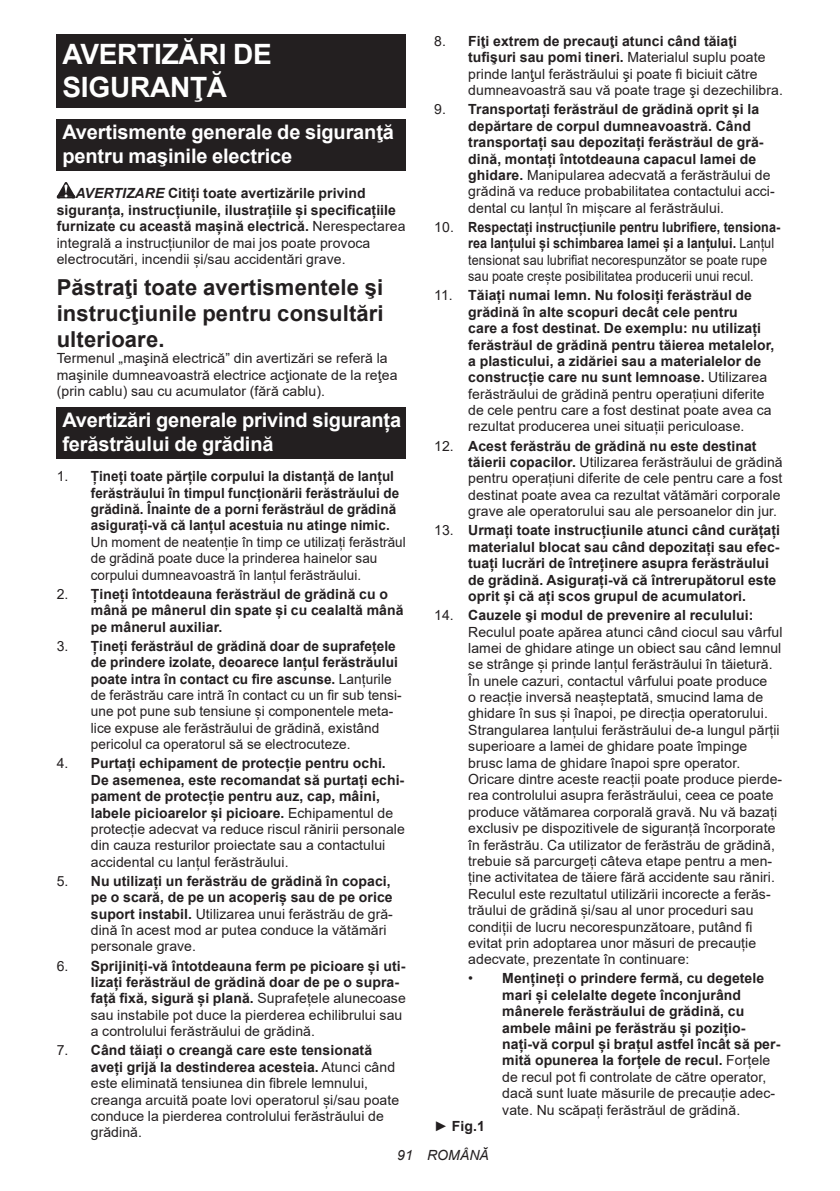
<style>
.page{position:relative;width:840px;height:1191px;background:#fff}
.page>*{position:absolute;margin:0;border:0;box-sizing:border-box;transform-origin:0 0}
.t1{font:700 28px/32.8px "Arial";letter-spacing:-.01em;color:#fff}
.t2{font:700 22px/25.8px "Arial";letter-spacing:.005em;color:#231f20;text-align:justify}
.t3{font:700 20px/23.4px "Arial";letter-spacing:-.01em;color:#fff}
.t4{font:14px/16.4px "Arial";letter-spacing:.005em;color:#231f20}
.t5{font:700 14px/16.4px "Arial";letter-spacing:.005em;color:#231f20}
.t6{font:700 14px/16.4px "Arial";letter-spacing:.005em;color:#231f20;scale:.96 1}
.t7{font:14px/16.4px "Arial";letter-spacing:.005em;color:#231f20;scale:.96 1}
.t8{font:italic 14px "Arial";letter-spacing:.005em;color:#231f20}
.s1{font-style:italic}
.s2{font-weight:400}
.s3{font-weight:700}
</style>
<div class="page">
<div style="left:57px;top:34px;width:348px;height:74px;background:#231f20"></div>
<div style="left:57px;top:119px;width:348px;height:52px;background:#231f20"></div>
<svg style="left:57px;top:182px;width:18px;height:16px"></svg>
<div style="left:57px;top:407px;width:348px;height:52px;background:#231f20"></div>
<h1 class="t1" style="left:62px;top:38px;width:211px">AVERTIZĂRI DE<br>SIGURANŢĂ</h1>
<h3 class="t3" style="left:62px;top:121px;width:333px">Avertismente generale de siguranţă pentru maşinile electrice</h3>
<p class="t5" style="left:57px;top:185px;width:350px;text-indent:19px"><span class="s1">AVERTIZARE</span> Citiți toate avertizările privind siguranța, instrucțiunile, ilustrațiile și specificațiile furnizate cu această mașină electrică. <span class="s2">Nerespectarea integrală a instrucțiunilor de mai jos poate provoca electrocutări, incendii și/sau accidentări grave.</span></p>
<h2 class="t2" style="left:57px;top:275px;width:328px">Păstraţi toate avertismentele şi instrucţiunile pentru consultări ulterioare.</h2>
<p class="t4" style="left:57px;top:350px;width:342px">Termenul „maşină electrică” din avertizări se referă la maşinile dumneavoastră electrice acţionate de la reţea (prin cablu) sau cu acumulator (fără cablu).</p>
<h3 class="t3" style="left:62px;top:409px;width:340px">Avertizări generale privind siguranța ferăstrăului de grădină</h3>
<p class="t6" style="left:91px;top:468px;width:322px;text-indent:-34px"><span class="s2">1.</span> Țineți toate părțile corpului la distanță de lanțul ferăstrăului în timpul funcționării ferăstrăului de grădină. Înainte de a porni ferăstrăul de grădină asigurați-vă că lanțul acestuia nu atinge nimic.</p>
<p class="t7" style="left:91px;top:533px;width:329px">Un moment de neatenție în timp ce utilizați ferăstrăul de grădină poate duce la prinderea hainelor sau corpului dumneavoastră în lanțul ferăstrăului.</p>
<p class="t5" style="left:91px;top:586px;width:314px;text-indent:-34px"><span class="s2">2.</span> Țineți întotdeauna ferăstrăul de grădină cu o mână pe mânerul din spate și cu cealaltă mână pe mânerul auxiliar.</p>
<p class="t4" style="left:91px;top:637px;width:312px;text-indent:-34px">3. <span class="s3">Țineți ferăstrăul de grădină doar de suprafețele de prindere izolate, deoarece lanțul ferăstrăului poate intra în contact cu fire ascunse.</span> Lanțurile de ferăstrău care intră în contact cu un fir sub tensi&shy;une pot pune sub tensiune și componentele meta&shy;lice expuse ale ferăstrăului de grădină, existând pericolul ca operatorul să se electrocuteze.</p>
<p class="t5" style="left:91px;top:755px;width:315px;text-indent:-34px"><span class="s2">4.</span> Purtați echipament de protecție pentru ochi.<br>De asemenea, este recomandat să purtați echi&shy;pament de protecție pentru auz, cap, mâini, labele picioarelor și picioare. <span class="s2">Echipamentul de protecție adecvat va reduce riscul rănirii personale din cauza resturilor proiectate sau a contactului accidental cu lanțul ferăstrăului.</span></p>
<p class="t5" style="left:91px;top:873px;width:303px;text-indent:-34px"><span class="s2">5.</span> Nu utilizați un ferăstrău de grădină în copaci, pe o scară, de pe un acoperiș sau de pe orice suport instabil. <span class="s2">Utilizarea unui ferăstrău de gră&shy;dină în acest mod ar putea conduce la vătămări personale grave.</span></p>
<p class="t5" style="left:91px;top:957px;width:316px;text-indent:-34px"><span class="s2">6.</span> Sprijiniți-vă întotdeauna ferm pe picioare și uti&shy;lizați ferăstrăul de grădină doar de pe o supra&shy;față fixă, sigură și plană. <span class="s2">Suprafețele alunecoase sau instabile pot duce la pierderea echilibrului sau a controlului ferăstrăului de grădină.</span></p>
<p class="t4" style="left:91px;top:1042px;width:310px;text-indent:-34px">7. <span class="s3">Când tăiați o creangă care este tensionată aveți grijă la destinderea acesteia.</span> Atunci când este eliminată tensiunea din fibrele lemnului, creanga arcuită poate lovi operatorul și/sau poate conduce la pierderea controlului ferăstrăului de grădină.</p>
<p class="t4" style="left:468px;top:33px;width:316px;text-indent:-34px">8. <span class="s3">Fiţi extrem de precauţi atunci când tăiaţi tufişuri sau pomi tineri.</span> Materialul suplu poate prinde lanţul ferăstrăului şi poate fi biciuit către dumneavoastră sau vă poate trage şi dezechilibra.</p>
<p class="t5" style="left:468px;top:101px;width:308px;text-indent:-34px"><span class="s2">9.</span> Transportați ferăstrăul de grădină oprit și la depărtare de corpul dumneavoastră. Când transportați sau depozitați ferăstrăul de gră&shy;dină, montați întotdeauna capacul lamei de ghidare. <span class="s2">Manipularea adecvată a ferăstrăului de grădină va reduce probabilitatea contactului acci&shy;dental cu lanțul în mișcare al ferăstrăului.</span></p>
<p class="t4" style="left:468px;top:219px;width:313px;text-indent:-34px">10. <span class="s3">Respectați instrucțiunile pentru lubrifiere, tensiona&shy;rea lanțului și schimbarea lamei și a lanțului.</span> Lanțul tensionat sau lubrifiat necorespunzător se poate rupe sau poate crește posibilitatea producerii unui recul.</p>
<p class="t5" style="left:468px;top:287px;width:307px;text-indent:-34px"><span class="s2">11.</span> Tăiați numai lemn. Nu folosiți ferăstrăul de grădină în alte scopuri decât cele pentru<br>care a fost destinat. De exemplu: nu utilizați ferăstrăul de grădină pentru tăierea metalelor, a plasticului, a zidăriei sau a materialelor de construcție care nu sunt lemnoase. <span class="s2">Utilizarea ferăstrăului de grădină pentru operațiuni diferite de cele pentru care a fost destinat poate avea ca rezultat producerea unei situații periculoase.</span></p>
<p class="t4" style="left:468px;top:437px;width:316px;text-indent:-34px">12. <span class="s3">Acest ferăstrău de grădină nu este destinat tăierii copacilor.</span> Utilizarea ferăstrăului de grădină pentru operațiuni diferite de cele pentru care a fost destinat poate avea ca rezultat vătămări corporale grave ale operatorului sau ale persoanelor din jur.</p>
<p class="t5" style="left:468px;top:522px;width:313px;text-indent:-34px"><span class="s2">13.</span> Urmați toate instrucțiunile atunci când curățați materialul blocat sau când depozitați sau efec&shy;tuați lucrări de întreținere asupra ferăstrăului de grădină. Asigurați-vă că întrerupătorul este oprit și că ați scos grupul de acumulatori.</p>
<p class="t4" style="left:468px;top:607px;width:315px;text-indent:-34px">14. <span class="s3">Cauzele şi modul de prevenire al reculului:<br></span>Reculul poate apărea atunci când ciocul sau vârful lamei de ghidare atinge un obiect sau când lemnul se strânge și prinde lanțul ferăstrăului în tăietură.<br>În unele cazuri, contactul vârfului poate produce<br>o reacție inversă neașteptată, smucind lama de ghidare în sus și înapoi, pe direcția operatorului.<br>Strangularea lanțului ferăstrăului de-a lungul părții superioare a lamei de ghidare poate împinge brusc lama de ghidare înapoi spre operator.<br>Oricare dintre aceste reacții poate produce pierde&shy;rea controlului asupra ferăstrăului, ceea ce poate produce vătămarea corporală gravă. Nu vă bazați exclusiv pe dispozitivele de siguranță încorporate în ferăstrău. Ca utilizator de ferăstrău de grădină, trebuie să parcurgeți câteva etape pentru a men&shy;ține activitatea de tăiere fără accidente sau răniri.<br>Reculul este rezultatul utilizării incorecte a ferăs&shy;trăului de grădină și/sau al unor proceduri sau condiții de lucru necorespunzătoare, putând fi evitat prin adoptarea unor măsuri de precauție adecvate, prezentate în continuare:</p>
<p class="t5" style="left:468px;top:970px;width:297px"><span class="s2">•</span> Mențineți o prindere fermă, cu degetele</p>
<p class="t5" style="left:502px;top:987px;width:240px">mari și celelalte degete înconjurând</p>
<p class="t5" style="left:502px;top:1003px;width:243px">mânerele ferăstrăului de grădină, cu</p>
<p class="t5" style="left:502px;top:1019px;width:244px">ambele mâini pe ferăstrău și pozițio-</p>
<p class="t5" style="left:502px;top:1036px;width:279px">nați-vă corpul și brațul astfel încât să per-</p>
<p class="t5" style="left:502px;top:1052px;width:269px">mită opunerea la forțele de recul. <span class="s2">Forțele</span></p>
<p class="t4" style="left:502px;top:1068px;width:265px">de recul pot fi controlate de către operator,</p>
<p class="t4" style="left:502px;top:1085px;width:274px">dacă sunt luate măsurile de precauție adec-</p>
<p class="t4" style="left:502px;top:1101px;width:239px">vate. Nu scăpați ferăstrăul de grădină.</p>
<p class="t5" style="left:434px;top:1118px;width:52px"><span class="s2">►</span> Fig.1</p>
<p class="t8" style="left:397px;top:1146px;width:93px">91 ROMÂNĂ</p>
</div>
